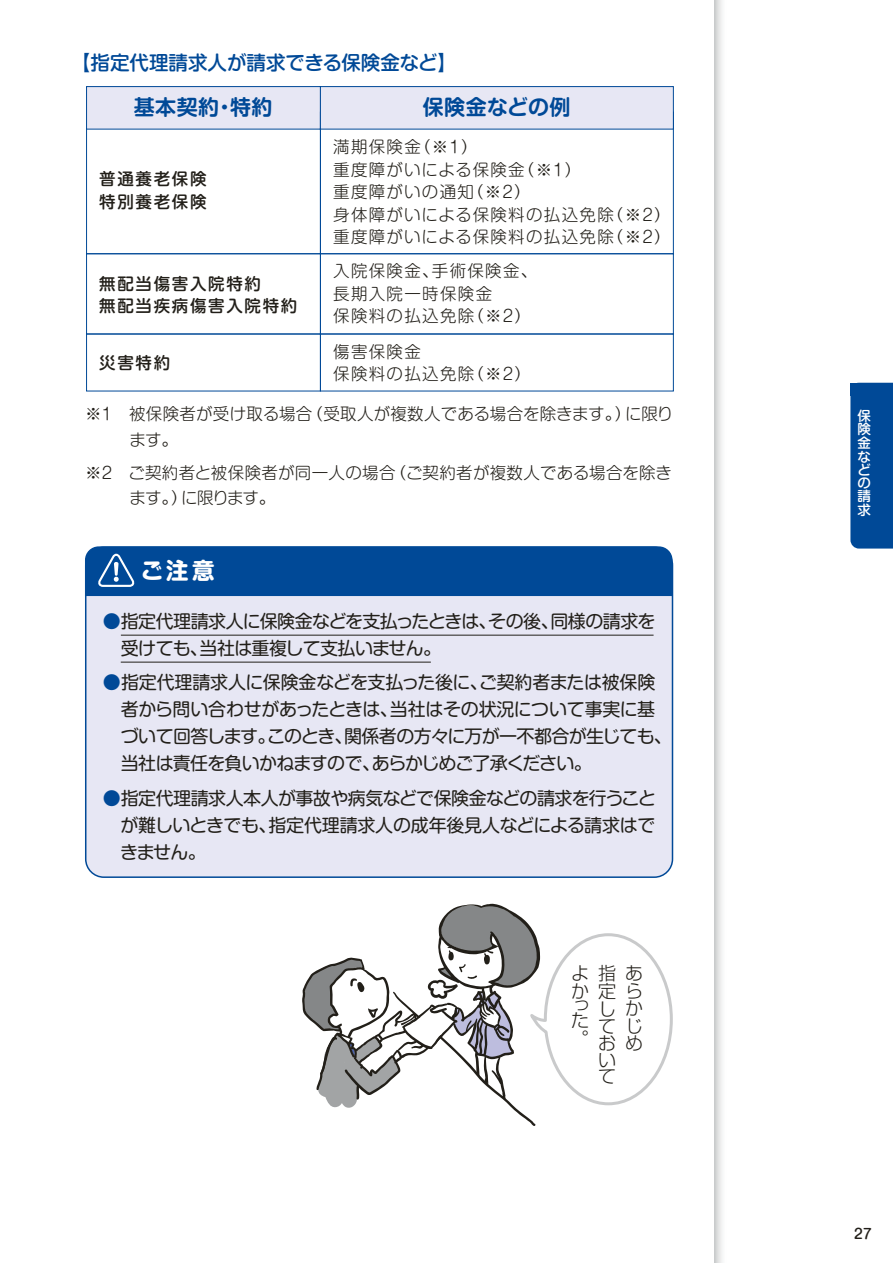
<style>
.page{position:relative;width:893px;height:1263px;background:#fff}
.page>*{position:absolute;margin:0;border:0;box-sizing:border-box;transform-origin:0 0}
.t1{font:22.5px "Shin M Go Pro Bold 90 pv RKSJ H";color:#fff}
.t2{font:21px "Shin M Go Pro De Bold 90 pv RKSJ H";letter-spacing:.02em;color:#004997}
.t3{font:19.5px "Shin M Go Pro Medium 90 pv RKSJ H";color:#004997}
.t4{font:18px/27px "Shin M Go Pro Regular 90 pv RKSJ H";letter-spacing:-.03em;color:#221f19}
.t5{font:18px/17.2px "Shin Go Pro Light 90 pv RKSJ H";color:#221f19}
.t6{font:16.5px/22.5px "Shin M Go Pro Light 90 pv RKSJ H";letter-spacing:.08em;color:#221f19}
.t7{font:16.5px/25.5px "Shin M Go Pro Light 90 pv RKSJ H";letter-spacing:.01em;color:#221f19}
.t8{font:16.5px/22.5px "Shin M Go Pro Medium 90 pv RKSJ H";letter-spacing:.1em;color:#221f19}
.t9{font:13.8px "Shin M Go Pro Medium 90 pv RKSJ H";color:#221f19}
.t10{font:13.5px/13.5px "Shin M Go Pro Medium 90 pv RKSJ V";color:#fff;text-align:justify}
.s1{color:#004997}
</style>
<div class="page">
<svg style="left:714px;top:0;width:8px;height:1263px;background:#dbdddd"></svg>
<div style="left:86px;top:547px;width:586px;height:330px;background:#e7e7f4;border-radius:18px"></div>
<div style="left:85px;top:546px;width:588px;height:51px;background:#004997"></div>
<hr style="left:121px;top:635px;width:533px;height:1px;background:#221f19">
<hr style="left:121px;top:662px;width:310px;height:1px;background:#221f19">
<svg style="left:86px;top:86px;width:588px;height:248px"></svg>
<div style="left:320px;top:253px;width:354px;height:81px;border:1px solid #004997"></div>
<div style="left:320px;top:87px;width:353px;height:42px;background:#e7e7f4"></div>
<div style="left:320px;top:86px;width:354px;height:43px;border:1px solid #004997"></div>
<svg style="left:302px;top:903px;width:371px;height:223px"></svg>
<div style="left:850px;top:383px;width:43px;height:166px;background:#004997"></div>
<div style="left:850px;top:383px;width:13px;height:12px;background:#004997"></div>
<p class="t3" style="left:71px;top:56px;width:388px">【指定代理請求人が請求できる保険金など】</p>
<p class="t2" style="left:134px;top:99px;width:140px">基本契約・特約</p>
<p class="t2" style="left:423px;top:99px;width:149px">保険金などの例</p>
<p class="t6" style="left:333px;top:138px;width:339px">満期保険金（※１）<br>重度障がいによる保険金（※１）<br>重度障がいの通知（※２）<br>身体障がいによる保険料の払込免除（※２）重度障がいによる保険料の払込免除（※２）</p>
<p class="t6" style="left:333px;top:262px;width:206px">入院保険金、手術保険金、長期入院一時保険金　<br>保険料の払込免除（※２）</p>
<p class="t6" style="left:333px;top:343px;width:199px">傷害保険金　<br>保険料の払込免除（※２）</p>
<p class="t8" style="left:99px;top:170px;width:109px">普通養老保険特別養老保険</p>
<p class="t8" style="left:99px;top:274px;width:199px">無配当傷害入院特約<br>無配当疾病傷害入院特約</p>
<p class="t8" style="left:99px;top:354px;width:72px">災害特約</p>
<p class="t7" style="left:130px;top:404px;width:545px;text-indent:-45px">※１　被保険者が受け取る場合（受取人が複数人である場合を除きます。）に限ります。</p>
<p class="t7" style="left:130px;top:462px;width:544px;text-indent:-45px">※２　ご契約者と被保険者が同一人の場合（ご契約者が複数人である場合を除きます。）に限ります。</p>
<p class="t1" style="left:141px;top:562px;width:75px">ご注意</p>
<p class="t4" style="left:121px;top:610px;width:536px;text-indent:-18px"><span class="s1">●</span>指定代理請求人に保険金などを支払ったときは、その後、同様の請求を受けても、当社は重複して支払いません。</p>
<p class="t4" style="left:121px;top:672px;width:553px;text-indent:-18px"><span class="s1">●</span>指定代理請求人に保険金などを支払った後に、ご契約者または被保険者から問い合わせがあったときは、当社はその状況について事実に基づいて回答します。このとき、関係者の方々に万が一不都合が生じても、当社は責任を負いかねますので、あらかじめご了承ください。</p>
<p class="t4" style="left:120px;top:787px;width:537px;text-align:justify;text-indent:-17px"><span class="s1">●</span>指定代理請求人本人が事故や病気などで保険金などの請求を行うことが難しいときでも、指定代理請求人の成年後見人などによる請求はできません。</p>
<p class="t5" style="left:571px;top:967px;width:19px">よか</p>
<p class="t5" style="left:571px;top:1000px;width:18px;line-height:15.1px">った</p>
<p class="t5" style="left:571px;top:1032px;width:18px">。</p>
<p class="t5" style="left:598px;top:967px;width:19px;text-align:justify">指定しておいて</p>
<p class="t5" style="left:625px;top:967px;width:19px;text-align:justify">あらかじめ</p>
<p class="t10" style="left:858px;top:411px;width:15px">保険金などの請求</p>
<p class="t9" style="left:854px;top:1228px;width:19px">27</p>
</div>
